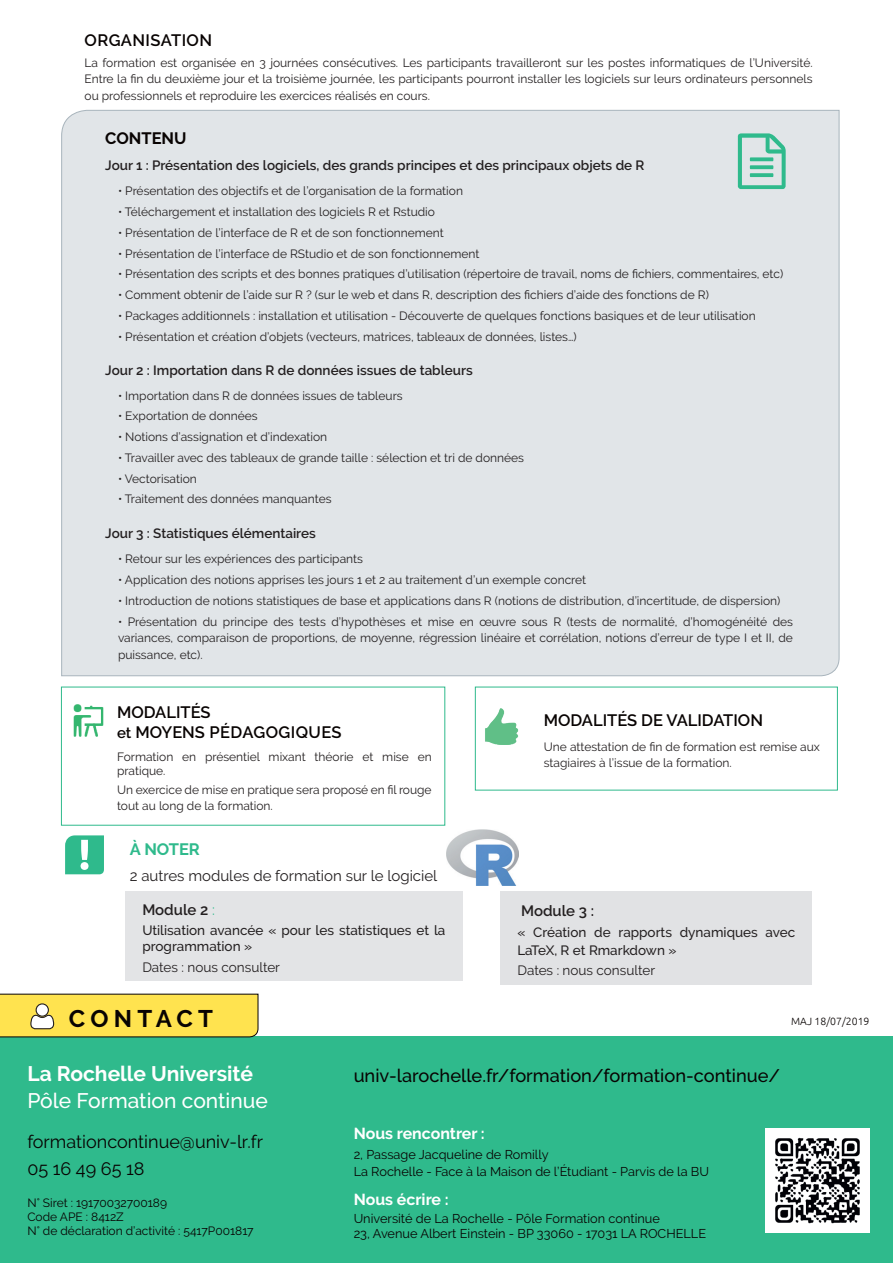
<style>
.page{position:relative;width:893px;height:1263px;background:#fff}
.page>*{position:absolute;margin:0;border:0;box-sizing:border-box;transform-origin:0 0}
.t1{font:700 24px "Raleway";letter-spacing:.215em;color:#080302}
.t2{font:500 21px "Raleway";color:#fff}
.t3{font:700 21px "Raleway";color:#fff}
.t4{font:500 18.3px "Raleway";color:#080302}
.t5{font:18px/27px "Raleway";color:#080302}
.t6{font:600 16.5px/19.8px "Raleway";color:#080302}
.t7{font:600 16.5px "Raleway";letter-spacing:.025em;color:#080302}
.t8{font:700 16.5px "Raleway";color:#080302}
.t9{font:700 16.5px "Raleway";color:#2fba8c}
.t10{font:700 15.9px "Raleway";color:#fff}
.t11{font:15px "Raleway";color:#231f20}
.t12{font:600 15px "Raleway";color:#231f20}
.t13{font:600 13.5px "Raleway";color:#231f20}
.t14{font:500 13.5px/16.2px "Raleway";color:#231f20}
.t15{font:13.5px "Raleway";color:#231f20}
.t16{font:12.75px/17.2px "Raleway";color:#080302}
.t17{font:12px/16.5px "Raleway";color:#231f20}
.t18{font:12px/14.4px "Raleway";color:#080302}
.t19{font:300 10.5px "Ubuntu";color:#080302}
.s1{font-size:15px}
.s2{font-weight:400;color:#2fba8c}
</style>
<div class="page">
<div style="left:61px;top:110px;width:779px;height:566px;background:#e1e5e8"></div>
<svg style="left:737px;top:133px;width:49px;height:56px;background:#98d3c2"></svg>
<div style="left:0;top:1037px;width:893px;height:226px;background:#2fba8c"></div>
<svg style="left:0;top:993px;width:258px;height:44px;background:#f3d953"></svg>
<img style="left:765px;top:1129px;width:104px;height:104px">
<img style="left:73px;top:704px;width:31px;height:33px">
<img style="left:485px;top:708px;width:34px;height:36px">
<svg style="left:65px;top:835px;width:39px;height:39px;background:#4dc49c"></svg>
<img style="left:447px;top:829px;width:72px;height:56px">
<div style="left:125px;top:892px;width:337px;height:89px;background:#e3e4e6"></div>
<div style="left:500px;top:892px;width:312px;height:93px;background:#e1e2e4"></div>
<h3 class="t7" style="left:85px;top:31px;width:129px">ORGANISATION</h3>
<p class="t17" style="left:85px;top:54px;width:730px;text-align:justify">La formation est organisée en 3 journées consécutives. Les participants travailleront sur les postes informatiques de l’Université.<br>Entre la fin du deuxième jour et la troisième journée, les participants pourront installer les logiciels sur leurs ordinateurs personnels ou professionnels et reproduire les exercices réalisés en cours.</p>
<h3 class="t8" style="left:105px;top:128px;width:83px">CONTENU</h3>
<p class="t13" style="left:105px;top:158px;width:541px">Jour 1 : Présentation des logiciels, des grands principes et des principaux objets de R</p>
<p class="t17" style="left:118px;top:183px;width:346px">• Présentation des objectifs et de l’organisation de la formation</p>
<p class="t17" style="left:118px;top:204px;width:319px">• Téléchargement et installation des logiciels R et Rstudio</p>
<p class="t17" style="left:118px;top:224px;width:327px">• Présentation de l’interface de R et de son fonctionnement</p>
<p class="t17" style="left:118px;top:245px;width:363px">• Présentation de l’interface de RStudio et de son fonctionnement</p>
<p class="t17" style="left:118px;top:266px;width:667px">• Présentation des scripts et des bonnes pratiques d’utilisation (répertoire de travail, noms de fichiers, commentaires, etc)</p>
<p class="t17" style="left:118px;top:287px;width:592px">• Comment obtenir de l’aide sur R ? (sur le web et dans R, description des fichiers d’aide des fonctions de R)</p>
<p class="t17" style="left:118px;top:307px;width:639px">• Packages additionnels : installation et utilisation - Découverte de quelques fonctions basiques et de leur utilisation</p>
<p class="t17" style="left:118px;top:328px;width:460px">• Présentation et création d’objets (vecteurs, matrices, tableaux de données, listes…)</p>
<p class="t13" style="left:105px;top:362px;width:369px">Jour 2 : Importation dans R de données issues de tableurs</p>
<p class="t17" style="left:118px;top:387px;width:286px">• Importation dans R de données issues de tableurs</p>
<p class="t17" style="left:118px;top:408px;width:141px">• Exportation de données</p>
<p class="t17" style="left:118px;top:429px;width:211px">• Notions d’assignation et d’indexation</p>
<p class="t17" style="left:118px;top:449px;width:408px">• Travailler avec des tableaux de grande taille : sélection et tri de données</p>
<p class="t17" style="left:118px;top:470px;width:80px">• Vectorisation</p>
<p class="t17" style="left:118px;top:491px;width:215px">• Traitement des données manquantes</p>
<p class="t13" style="left:105px;top:526px;width:212px">Jour 3 : Statistiques élémentaires</p>
<p class="t17" style="left:118px;top:551px;width:247px">• Retour sur les expériences des participants</p>
<p class="t17" style="left:118px;top:571px;width:470px">• Application des notions apprises les jours 1 et 2 au traitement d’un exemple concret</p>
<p class="t17" style="left:118px;top:592px;width:664px">• Introduction de notions statistiques de base et applications dans R (notions de distribution, d’incertitude, de dispersion)</p>
<p class="t17" style="left:118px;top:613px;width:676px;text-align:justify">• Présentation du principe des tests d’hypothèses et mise en œuvre sous R (tests de normalité, d’homogénéité des variances, comparaison de proportions, de moyenne, régression linéaire et corrélation, notions d’erreur de type I et II, de puissance, etc).</p>
<h3 class="t6" style="left:117px;top:702px;width:226px">MODALITÉS<br><span class="s1">et</span> MOYENS PÉDAGOGIQUES</h3>
<p class="t17" style="left:117px;top:749px;width:316px;line-height:14.4px">Formation en présentiel mixant théorie et mise en pratique.</p>
<p class="t17" style="left:117px;top:781px;width:316px">Un exercice de mise en pratique sera proposé en fil rouge tout au long de la formation.</p>
<h3 class="t9" style="left:130px;top:839px;width:72px">À NOTER</h3>
<p class="t11" style="left:130px;top:867px;width:309px">2 autres modules de formation sur le logiciel</p>
<p class="t12" style="left:142px;top:901px;width:74px">Module 2 <span class="s2">:</span></p>
<p class="t14" style="left:142px;top:922px;width:305px">Utilisation avancée « pour les statistiques et la programmation »</p>
<p class="t15" style="left:142px;top:959px;width:139px">Dates : nous consulter</p>
<h3 class="t6" style="left:544px;top:710px;width:221px">MODALITÉS DE VALIDATION</h3>
<p class="t17" style="left:544px;top:738px;width:278px">Une attestation de fin de formation est remise aux stagiaires à l’issue de la formation.</p>
<p class="t12" style="left:521px;top:902px;width:75px">Module 3 :</p>
<p class="t14" style="left:517px;top:923px;width:279px;line-height:18px">« Création de rapports dynamiques avec<br>LaTeX, R et Rmarkdown »</p>
<p class="t15" style="left:517px;top:962px;width:139px">Dates : nous consulter</p>
<h1 class="t1" style="left:69px;top:1005px;width:146px">CONTACT</h1>
<h2 class="t3" style="left:27px;top:1062px;width:227px">La Rochelle Université</h2>
<h3 class="t4" style="left:354px;top:1064px;width:428px">univ-larochelle.fr/formation/formation-continue/</h3>
<h2 class="t2" style="left:27px;top:1089px;width:242px">Pôle Formation continue</h2>
<h3 class="t5" style="left:27px;top:1128px;width:237px">formationcontinue@univ-lr.fr<br>05 16 49 65 18</h3>
<p class="t18" style="left:27px;top:1195px;width:228px">N° Siret : 19170032700189<br>Code APE : 8412Z<br>N° de déclaration d’activité : 5417P001817</p>
<h3 class="t10" style="left:354px;top:1125px;width:133px">Nous rencontrer :</h3>
<p class="t16" style="left:354px;top:1146px;width:357px">2, Passage Jacqueline de Romilly<br>La Rochelle - Face à la Maison de l’Étudiant - Parvis de la BU</p>
<h3 class="t10" style="left:354px;top:1190px;width:97px">Nous écrire :</h3>
<p class="t16" style="left:354px;top:1212px;width:354px;line-height:14.4px">Université de La Rochelle - Pôle Formation continue<br>23, Avenue Albert Einstein - BP 33060 - 17031 LA ROCHELLE</p>
<p class="t19" style="left:791px;top:1015px;width:80px">MAJ 18/07/2019</p>
</div>
